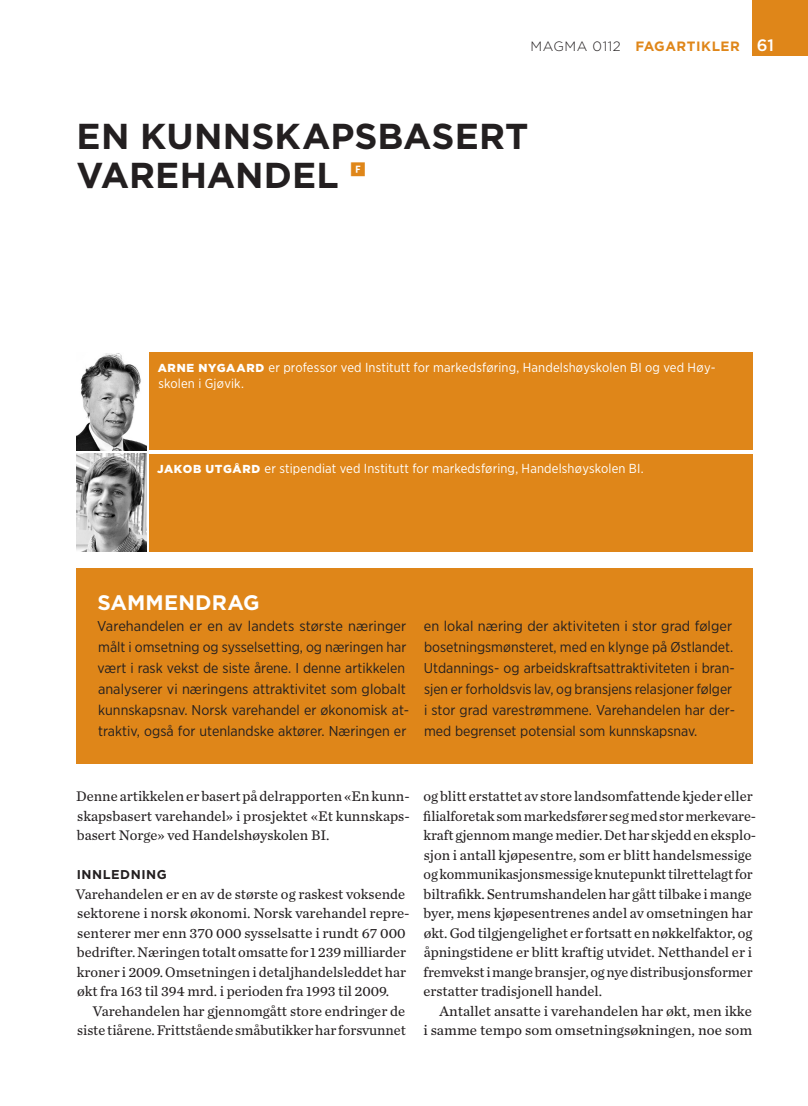
<style>
.page{position:relative;width:808px;height:1106px;background:#fff}
.page>*{position:absolute;margin:0;border:0;box-sizing:border-box;transform-origin:0 0}
.kap1titt_s{font:700 36px/39px "Gotham";letter-spacing:.005em;color:#231f20}
.os1_f_m1t_t{font:700 21px "Gotham";letter-spacing:.01em;color:#fff}
.b1a_f{font:14.55px/19.5px "Chronicle Text G2";color:#231f20;text-align:right}
.b1af-_f{font:14.55px/19.5px "Chronicle Text G2";color:#231f20;text-align:justify}
.os1af-_f{font:14.25px/21px "Gotham Narrow";color:#231f20}
.t1{font:700 13.5px "Gotham";letter-spacing:.04em;color:#df8619}
.bio1af-_f{font:13.05px/16.8px "Gotham Narrow";letter-spacing:.01em;color:#fff}
.m1t_t{font:700 12.75px "Gotham";letter-spacing:.04em;color:#231f20}
.s1{font-weight:300;color:#231f20}
.s2{font-weight:500;font-size:16.5px;color:#fff}
.s3{font-family:"Gotham";font-weight:900;font-size:11.55px}
</style>
<div class="page">
<div style="left:753px;top:0;width:55px;height:55px;background:#df8619"></div>
<img style="left:77px;top:353px;width:69px;height:97px">
<img style="left:77px;top:454px;width:69px;height:97px">
<div style="left:150px;top:352px;width:603px;height:98px;background:#df8619"></div>
<div style="left:150px;top:454px;width:603px;height:97px;background:#df8619"></div>
<div style="left:77px;top:568px;width:676px;height:195px;background:#df8619"></div>
<p class="t1" style="left:530px;top:37px;width:245px"><span class="s1">MAGMA 0112</span> FAGARTIKLER <span class="s2">61</span></p>
<p class="kap1titt_s" style="left:77px;top:117px;width:453px">EN KUNNSKAPSBASERT<br>VAREHANDEL <sup>F</sup></p>
<p class="bio1af-_f" style="left:158px;top:358px;width:558px"><span class="s3">ARN E NYGAARD</span> er professor ved Institutt for markedsføring, Handelshøyskolen BI og ved Høy&shy;skolen i Gjøvik.</p>
<p class="bio1af-_f" style="left:157px;top:459px;width:488px"><span class="s3">JAKOB UTGÅRD</span> er stipendiat ved Institutt for markedsføring, Handelshøyskolen BI.</p>
<p class="os1_f_m1t_t" style="left:97px;top:589px;width:164px">SAMMENDRAG</p>
<p class="os1af-_f" style="left:97px;top:615px;width:312px">Varehandelen er en av landets største næringer målt i omsetning og sysselsetting, og næringen har vært i rask vekst de siste årene. I denne artikkelen analyserer vi næringens attraktivitet som globalt kunnskapsnav. Norsk varehandel er økonomisk at&shy;traktiv, også for utenlandske aktører. Næringen er</p>
<p class="os1af-_f" style="left:424px;top:615px;width:311px;text-align:justify">en lokal næring der aktiviteten i stor grad følger bosetningsmønsteret, med en klynge på Østlandet.<br>Utdannings- og arbeidskraftsattraktiviteten i bran&shy;sjen er forholdsvis lav, og bransjens relasjoner følger i stor grad varestrømmene. Varehandelen har der&shy;med begrenset potensial som kunnskapsnav.</p>
<p class="b1af-_f" style="left:76px;top:786px;width:335px">Denne artikkelen er basert på delrapporten «En kunn&shy;skapsbasert varehandel» i prosjektet «Et kunnskaps&shy;basert Norge» ved Handelshøyskolen BI.</p>
<p class="m1t_t" style="left:77px;top:866px;width:91px">INNLEDNING</p>
<p class="b1af-_f" style="left:76px;top:883px;width:335px;text-align:left">Varehandelen er en av de største og raskest voksende sektorene i norsk økonomi. Norsk varehandel repre&shy;senterer mer enn 370 000 sysselsatte i rundt 67 000 bedrifter. Næringen totalt omsatte for 1 239 milliarder kroner i 2009. Omsetningen i detaljhandelsleddet har økt fra 163 til 394 mrd. i perioden fra 1993 til 2009.</p>
<p class="b1a_f" style="left:77px;top:1000px;width:330px">Varehandelen har gjennomgått store endringer de siste tiårene. Frittstående småbutikker har forsvunnet</p>
<p class="b1a_f" style="left:423px;top:786px;width:334px;text-align:left">og blitt erstattet av store landsomfattende kjeder eller filialforetak som markedsfører seg med stor merkevare&shy;kraft gjennom mange medier. Det har skjedd en eksplo&shy;sjon i antall kjøpesentre, som er blitt handelsmessige og kommunikasjonsmessige knutepunkt tilrettelagt for biltrafikk. Sentrumshandelen har gått tilbake i mange byer, mens kjøpesentrenes andel av omsetningen har økt. God tilgjengelighet er fortsatt en nøkkelfaktor, og åpningstidene er blitt kraftig utvidet. Netthandel er i fremvekst i mange bransjer, og nye distribusjonsformer erstatter tradisjonell handel.</p>
<p class="b1a_f" style="left:423px;top:1000px;width:330px">Antallet ansatte i varehandelen har økt, men ikke<br>i samme tempo som omsetningsøkningen, noe som</p>
</div>
